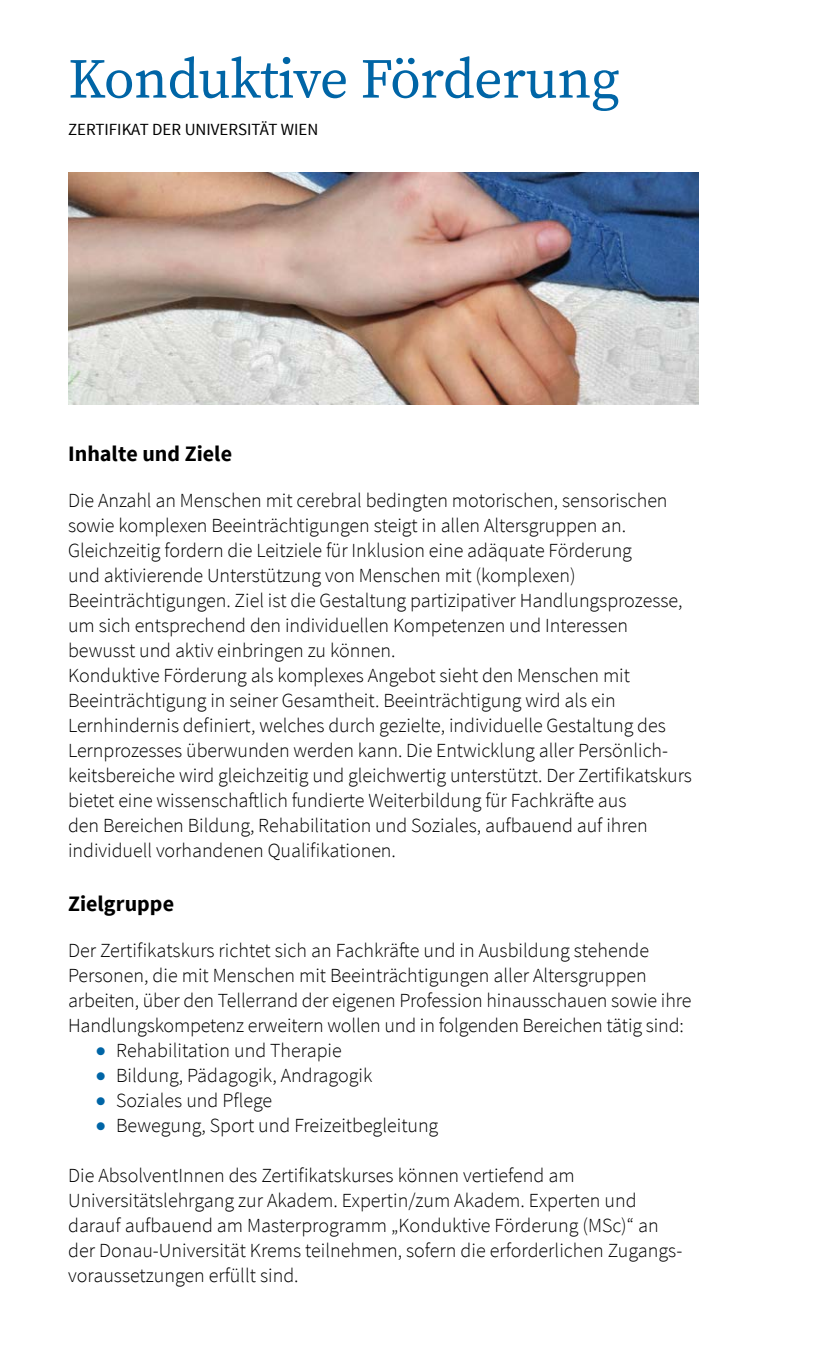
<style>
.page{position:relative;width:840px;height:1361px;background:#fff}
.page>*{position:absolute;margin:0;border:0;box-sizing:border-box;transform-origin:0 0}
.t1{font:56px "Source Serif Pro";letter-spacing:-.01em;color:#0065a6}
.t2{font:700 22px "Source Sans Pro";color:#000}
.t3{font:300 20px/25px "Source Sans Pro";letter-spacing:-.005em;color:#000}
.t4{font:17px "Source Sans Pro";color:#000}
.s1{color:#0065a6}
</style>
<div class="page">
<img style="left:68px;top:173px;width:629px;height:231px">
<h1 class="t1" style="left:68px;top:41px;width:553px">Konduktive Förderung</h1>
<p class="t4" style="left:68px;top:119px;width:251px">ZERTIFIKAT DER UNIVERSITÄT WIEN</p>
<p class="t2" style="left:68px;top:439px;width:165px">Inhalte und Ziele</p>
<p class="t3" style="left:68px;top:488px;width:625px">Die Anzahl an Menschen mit cerebral bedingten motorischen, sensorischen sowie komplexen Beeinträchtigungen steigt in allen Altersgruppen an.<br>Gleichzeitig fordern die Leitziele für Inklusion eine adäquate Förderung<br>und aktivierende Unterstützung von Menschen mit (komplexen)<br>Beeinträchtigungen. Ziel ist die Gestaltung partizipativer Handlungsprozesse, um sich entsprechend den individuellen Kompetenzen und Interessen bewusst und aktiv einbringen zu können.<br>Konduktive Förderung als komplexes Angebot sieht den Menschen mit Beeinträchtigung in seiner Gesamtheit. Beeinträchtigung wird als ein Lernhindernis definiert, welches durch gezielte, individuelle Gestaltung des Lernprozesses überwunden werden kann. Die Entwicklung aller Persönlich&shy;keitsbereiche wird gleichzeitig und gleichwertig unterstützt. Der Zertifikatskurs bietet eine wissenschaftlich fundierte Weiterbildung für Fachkräfte aus<br>den Bereichen Bildung, Rehabilitation und Soziales, aufbauend auf ihren individuell vorhandenen Qualifikationen.</p>
<p class="t2" style="left:68px;top:889px;width:107px">Zielgruppe</p>
<p class="t3" style="left:68px;top:938px;width:624px">Der Zertifikatskurs richtet sich an Fachkräfte und in Ausbildung stehende Personen, die mit Menschen mit Beeinträchtigungen aller Altersgruppen arbeiten, über den Tellerrand der eigenen Profession hinausschauen sowie ihre Handlungskompetenz erweitern wollen und in folgenden Bereichen tätig sind:</p>
<p class="t3" style="left:96px;top:1038px;width:247px"><span class="s1">●</span> Rehabilitation und Therapie</p>
<p class="t3" style="left:96px;top:1063px;width:277px"><span class="s1">●</span> Bildung, Pädagogik, Andragogik</p>
<p class="t3" style="left:96px;top:1088px;width:177px"><span class="s1">●</span> Soziales und Pflege</p>
<p class="t3" style="left:96px;top:1113px;width:343px"><span class="s1">●</span> Bewegung, Sport und Freizeitbegleitung</p>
<p class="t3" style="left:68px;top:1163px;width:615px">Die AbsolventInnen des Zertifikatskurses können vertiefend am Universitätslehrgang zur Akadem. Expertin/zum Akadem. Experten und darauf aufbauend am Masterprogramm „Konduktive Förderung (MSc)“ an der Donau-Universität Krems teilnehmen, sofern die erforderlichen Zugangs&shy;voraussetzungen erfüllt sind.</p>
</div>
